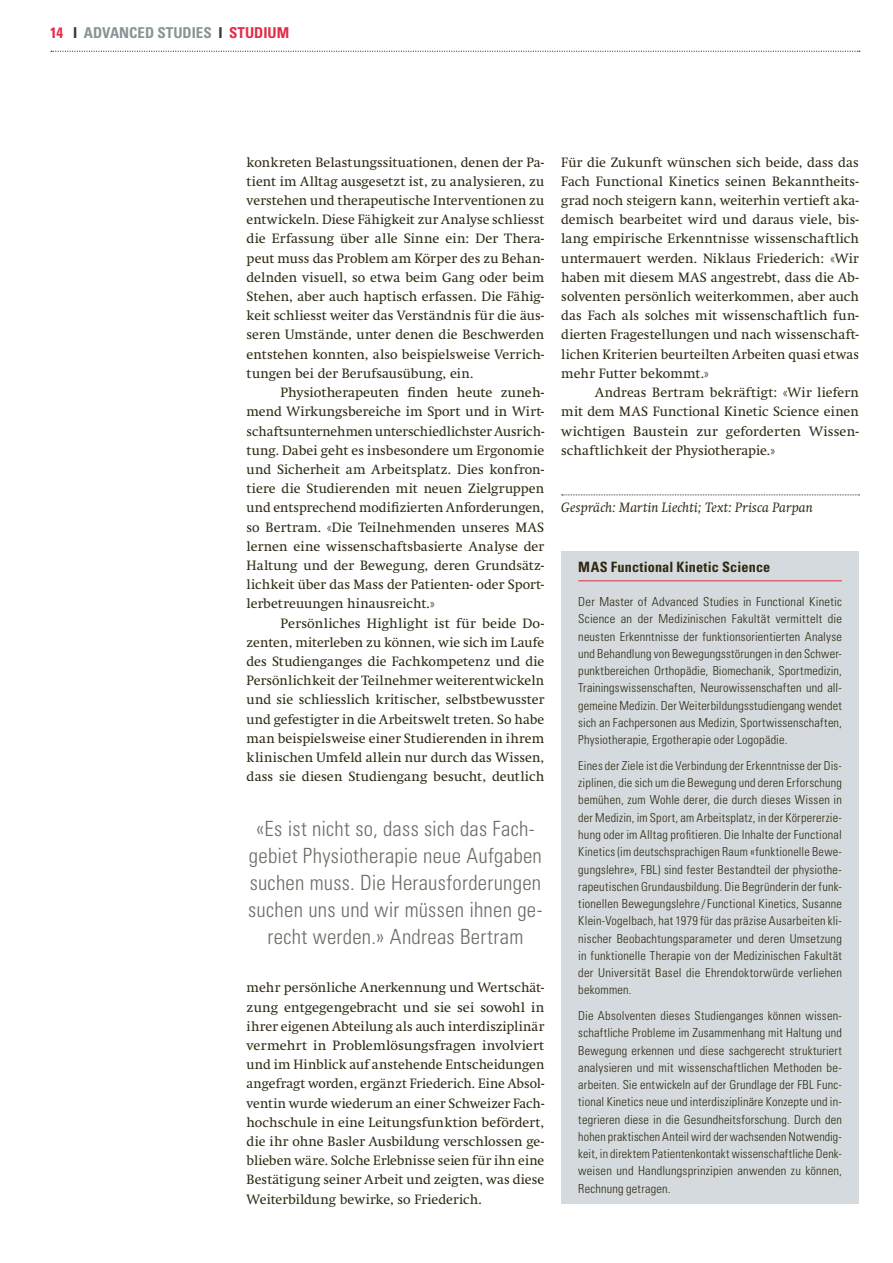
<style>
.page{position:relative;width:893px;height:1263px;background:#fff}
.page>*{position:absolute;margin:0;border:0;box-sizing:border-box;transform-origin:0 0}
.Quote_Lauftext_Anker{font:300 condensed 21px/27px "Univers LT Std";letter-spacing:.01em;color:#6f6c66;text-align:center}
.Pagina_rechts{font:700 condensed 15px "Univers LT Std";color:#889496}
.Box_TitelX{font:700 condensed 14.25px "Univers LT Std";letter-spacing:.01em;color:#2f2912}
.Lauftext_Einzug{font:13.8px/19.2px "Swift Neue LT Pro";letter-spacing:.01em;color:#2f2912;text-align:justify}
.Lauftext{font:13.8px/19.2px "Swift Neue LT Pro";letter-spacing:.01em;color:#2f2912;text-align:justify}
.Autor{font:italic 13.8px "Swift Neue LT Pro";letter-spacing:.005em;color:#2f2912}
.BOX_Lauftext{font:300 condensed 12.3px/17.2px "Univers LT Std";letter-spacing:.015em;color:#2f2912;text-align:justify}
.s1{color:#e52c49}
.s2{color:#343932}
</style>
<div class="page">
<svg style="left:51px;top:51px;width:809px;height:1px"></svg>
<div style="left:561px;top:551px;width:298px;height:652px;background:#d4dadd"></div>
<hr style="left:578px;top:580px;width:264px;height:1px;background:#e52c49">
<svg style="left:562px;top:494px;width:298px;height:1px"></svg>
<p class="Pagina_rechts" style="left:50px;top:23px;width:241px"><span class="s1">14</span> <span class="s2">I</span> ADVANCED STUDIES <span class="s2">I</span> <span class="s1">STUDIUM</span></p>
<p class="Lauftext_Einzug" style="left:247px;top:152px;width:299px">konkreten Belastungssituationen, denen der Pa&shy;tient im Alltag ausgesetzt ist, zu analysieren, zu verstehen und therapeutische Interventionen zu entwickeln. Diese Fähigkeit zur Analyse schliesst die Erfassung über alle Sinne ein: Der Thera&shy;peut muss das Problem am Körper des zu Behan&shy;delnden visuell, so etwa beim Gang oder beim Stehen, aber auch haptisch erfassen. Die Fähig&shy;keit schliesst weiter das Verständnis für die äus&shy;seren Umstände, unter denen die Beschwerden entstehen konnten, also beispielsweise Verrich&shy;tungen bei der Berufsausübung, ein.</p>
<p class="Lauftext_Einzug" style="left:247px;top:383px;width:299px;text-indent:34px">Physiotherapeuten finden heute zuneh&shy;mend Wirkungsbereiche im Sport und in Wirt&shy;schaftsunternehmen unterschiedlichster Ausrich&shy;tung. Dabei geht es insbesondere um Ergonomie und Sicherheit am Arbeitsplatz. Dies konfron&shy;tiere die Studierenden mit neuen Zielgruppen und entsprechend modifizierten Anforderungen, so Bertram. «Die Teilnehmenden unseres MAS lernen eine wissenschaftsbasierte Analyse der Haltung und der Bewegung, deren Grundsätz&shy;lichkeit über das Mass der Patienten- oder Sport&shy;lerbetreuungen hinausreicht.»</p>
<p class="Lauftext_Einzug" style="left:247px;top:613px;width:299px;text-indent:34px">Persönliches Highlight ist für beide Do&shy;zenten, miterleben zu können, wie sich im Laufe des Studienganges die Fachkompetenz und die Persönlichkeit der Teilnehmer weiterentwickeln und sie schliesslich kritischer, selbstbewusster und gefestigter in die Arbeitswelt treten. So habe man beispielsweise einer Studierenden in ihrem klinischen Umfeld allein nur durch das Wissen, dass sie diesen Studiengang besucht, deutlich</p>
<p class="Quote_Lauftext_Anker" style="left:248px;top:815px;width:296px">«Es ist nicht so, dass sich das Fach&shy;gebiet Physiotherapie neue Aufgaben suchen muss. Die Herausforderungen suchen uns und wir müssen ihnen ge&shy;recht werden.» Andreas Bertram</p>
<p class="Lauftext_Einzug" style="left:247px;top:978px;width:299px">mehr persönliche Anerkennung und Wertschät&shy;zung entgegengebracht und sie sei sowohl in ihrer eigenen Abteilung als auch interdisziplinär vermehrt in Problemlösungsfragen involviert und im Hinblick auf anstehende Entscheidungen angefragt worden, ergänzt Friederich. Eine Absol&shy;ventin wurde wiederum an einer Schweizer Fach&shy;hochschule in eine Leitungsfunktion befördert, die ihr ohne Basler Ausbildung verschlossen ge&shy;blieben wäre. Solche Erlebnisse seien für ihn eine Bestätigung seiner Arbeit und zeigten, was diese Weiterbildung bewirke, so Friederich.</p>
<p class="Lauftext" style="left:561px;top:152px;width:299px">Für die Zukunft wünschen sich beide, dass das Fach Functional Kinetics seinen Bekanntheits&shy;grad noch steigern kann, weiterhin vertieft aka&shy;demisch bearbeitet wird und daraus viele, bis&shy;lang empirische Erkenntnisse wissenschaftlich untermauert werden. Niklaus Friederich: «Wir haben mit diesem MAS angestrebt, dass die Ab&shy;solventen persönlich weiterkommen, aber auch das Fach als solches mit wissenschaftlich fun&shy;dierten Fragestellungen und nach wissenschaft&shy;lichen Kriterien beurteilten Arbeiten quasi etwas mehr Futter bekommt.»</p>
<p class="Lauftext_Einzug" style="left:561px;top:383px;width:299px;text-indent:34px">Andreas Bertram bekräftigt: «Wir liefern mit dem MAS Functional Kinetic Science einen wichtigen Baustein zur geforderten Wissen&shy;schaftlichkeit der Physiotherapie.»</p>
<p class="Autor" style="left:561px;top:499px;width:253px">Gespräch: Martin Liechti; Text: Prisca Parpan</p>
<p class="Box_TitelX" style="left:578px;top:558px;width:194px">MAS Functional Kinetic Science</p>
<p class="BOX_Lauftext" style="left:578px;top:593px;width:265px">Der Master of Advanced Studies in Functional Kinetic Science an der Medizinischen Fakultät vermittelt die neusten Erkenntnisse der funktionsorientierten Analyse und Behandlung von Bewegungsstörungen in den Schwer&shy;punktbereichen Orthopädie, Biomechanik, Sportmedizin, Trainingswissenschaften, Neurowissenschaften und all&shy;gemeine Medizin. Der Weiterbildungsstudiengang wendet sich an Fachpersonen aus Medizin, Sportwissenschaften, Physiotherapie, Ergotherapie oder Logopädie.</p>
<p class="BOX_Lauftext" style="left:578px;top:757px;width:265px">Eines der Ziele ist die Verbindung der Erkenntnisse der Dis&shy;ziplinen, die sich um die Bewegung und deren Erforschung bemühen, zum Wohle derer, die durch dieses Wissen in der Medizin, im Sport, am Arbeitsplatz, in der Körpererzie&shy;hung oder im Alltag profitieren. Die Inhalte der Functional Kinetics (im deutschsprachigen Raum «funktionelle Bewe&shy;gungslehre», FBL) sind fester Bestandteil der physiothe&shy;rapeutischen Grundausbildung. Die Begründerin der funk&shy;tionellen Bewegungslehre /Functional Kinetics, Susanne Klein-Vogelbach, hat 1979 für das präzise Ausarbeiten kli&shy;nischer Beobachtungsparameter und deren Umsetzung in funktionelle Therapie von der Medizinischen Fakultät der Universität Basel die Ehrendoktorwürde verliehen bekommen.</p>
<p class="BOX_Lauftext" style="left:578px;top:1007px;width:265px">Die Absolventen dieses Studienganges können wissen&shy;schaftliche Probleme im Zusammenhang mit Haltung und Bewegung erkennen und diese sachgerecht strukturiert analysieren und mit wissenschaftlichen Methoden be&shy;arbeiten. Sie entwickeln auf der Grundlage der FBL Func&shy;tional Kinetics neue und interdisziplinäre Konzepte und in&shy;tegrieren diese in die Gesundheitsforschung. Durch den hohen praktischen Anteil wird der wachsenden Notwendig&shy;keit, in direktem Patientenkontakt wissenschaftliche Denk&shy;weisen und Handlungsprinzipien anwenden zu können, Rechnung getragen.</p>
</div>
